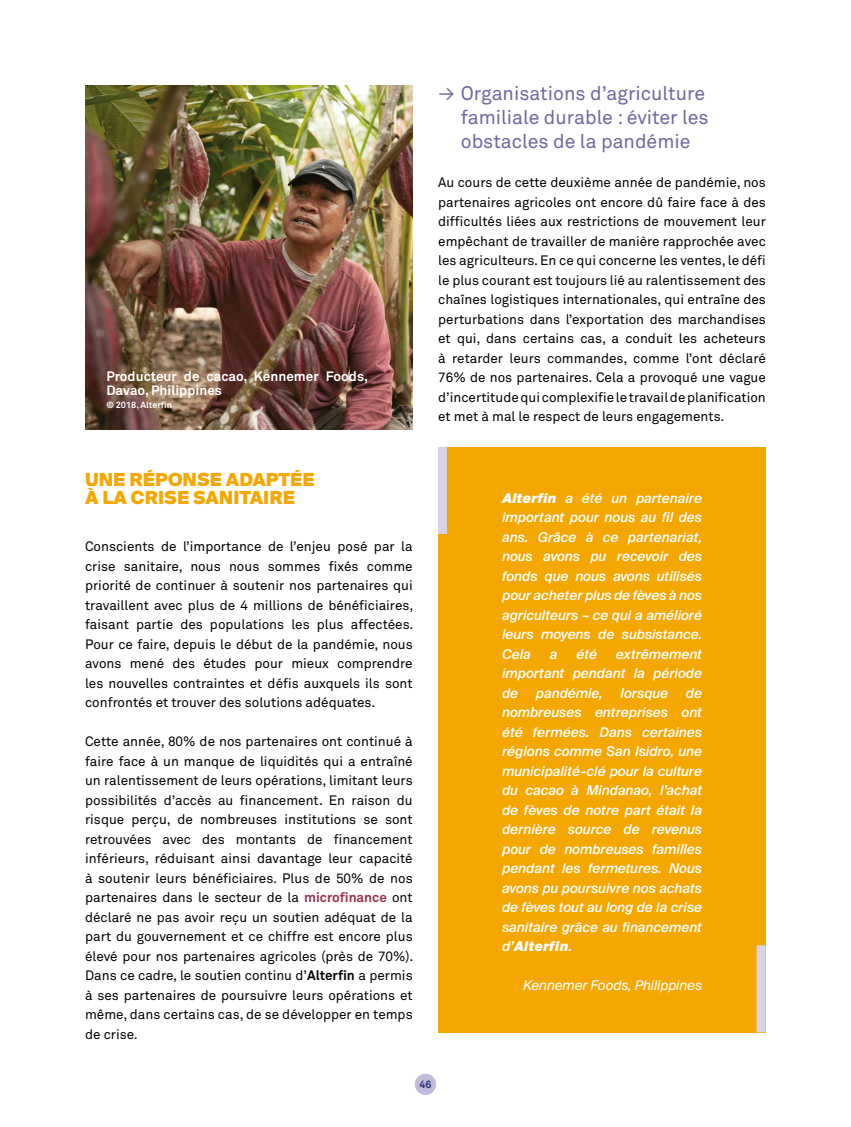
<style>
.page{position:relative;width:851px;height:1127px;background:#fff}
.page>*{position:absolute;margin:0;border:0;box-sizing:border-box;transform-origin:0 0}
.t1{font:19.5px/24px "Akkurat Pro";color:#6f67a2}
.t2{font:900 18px/18px "Suisse Intl";color:#f4a700}
.t3{font:13.5px/19.5px "Akkurat Pro";color:#000;text-align:justify}
.t4{font:italic 500 13.5px/19.5px "Suisse Intl";color:#fff;text-align:justify}
.t5{font:700 13.5px/13.5px "Akkurat Pro";color:#fff}
.t6{font:italic 13.5px "Suisse Intl";color:#fff}
.t7{font:700 10.5px "Akkurat Pro";color:#2d2d7a}
.t8{font:700 9px "Akkurat Pro";color:#fff}
.s1{font-weight:700;color:#99324c}
.s2{font-weight:700}
.s3{font-weight:900}
</style>
<div class="page">
<div style="left:415px;top:1074px;width:21px;height:21px;background:#c1bad8;border-radius:50%"></div>
<div style="left:438px;top:447px;width:327px;height:586px;background:#f4a700"></div>
<img style="left:85px;top:85px;width:327px;height:344px">
<div style="left:438px;top:447px;width:9px;height:87px;background:#d6d2e7"></div>
<div style="left:756px;top:945px;width:9px;height:87px;background:#d6d2e7"></div>
<p class="t5" style="left:106px;top:370px;width:263px">Producteur de cacao, Kennemer Foods,<br>Davao, Philippines</p>
<p class="t8" style="left:106px;top:399px;width:67px">© 2018, Alterfin</p>
<h2 class="t2" style="left:85px;top:470px;width:231px">UNE RÉPONSE ADAPTÉE<br>À LA CRISE SANITAIRE</h2>
<p class="t3" style="left:85px;top:537px;width:330px">Conscients de l’importance de l’enjeu posé par la crise sanitaire, nous nous sommes fixés comme priorité de continuer à soutenir nos partenaires qui travaillent avec plus de 4 millions de bénéficiaires, faisant partie des populations les plus affectées.<br>Pour ce faire, depuis le début de la pandémie, nous avons mené des études pour mieux comprendre les nouvelles contraintes et défis auxquels ils sont confrontés et trouver des solutions adéquates.</p>
<p class="t3" style="left:85px;top:732px;width:330px">Cette année, 80% de nos partenaires ont continué à faire face à un manque de liquidités qui a entraîné un ralentissement de leurs opérations, limitant leurs possibilités d’accès au financement. En raison du risque perçu, de nombreuses institutions se sont retrouvées avec des montants de financement inférieurs, réduisant ainsi davantage leur capacité à soutenir leurs bénéficiaires. Plus de 50% de nos partenaires dans le secteur de la <span class="s1">microfinance</span> ont déclaré ne pas avoir reçu un soutien adéquat de la part du gouvernement et ce chiffre est encore plus élevé pour nos partenaires agricoles (près de 70%).<br>Dans ce cadre, le soutien continu d’<span class="s2">Alterfin</span> a permis à ses partenaires de poursuivre leurs opérations et même, dans certains cas, de se développer en temps de crise.</p>
<h1 class="t1" style="left:460px;top:82px;width:249px;text-indent:-23px">→ Organisations d’agriculture familiale durable : éviter les obstacles de la pandémie</h1>
<p class="t3" style="left:438px;top:173px;width:329px">Au cours de cette deuxième année de pandémie, nos partenaires agricoles ont encore dû faire face à des difficultés liées aux restrictions de mouvement leur empêchant de travailler de manière rapprochée avec les agriculteurs. En ce qui concerne les ventes, le défi le plus courant est toujours lié au ralentissement des chaînes logistiques internationales, qui entraîne des perturbations dans l’exportation des marchandises et qui, dans certains cas, a conduit les acheteurs à retarder leurs commandes, comme l’ont déclaré 76% de nos partenaires. Cela a provoqué une vague d’incertitude qui complexifie le travail de planification et met à mal le respect de leurs engagements.</p>
<p class="t4" style="left:502px;top:488px;width:201px"><span class="s3">Alterfin</span> a été un partenaire important pour nous au fil des ans. Grâce à ce partenariat, nous avons pu recevoir des fonds que nous avons utilisés pour acheter plus de fèves à nos agriculteurs – ce qui a amélioré leurs moyens de subsistance.<br>Cela</p>
<p class="t4" style="left:502px;top:644px;width:201px;text-indent:114px">extrêmement important pendant la période de</p>
<p class="t4" style="left:549px;top:644px;width:9px">a</p>
<p class="t4" style="left:576px;top:644px;width:22px">été</p>
<p class="t4" style="left:502px;top:683px;width:201px;text-indent:184px">de nombreuses entreprises ont été fermées. Dans certaines régions comme San Isidro, une municipalité-clé pour la culture du cacao à Mindanao, l’achat de fèves de notre part était la dernière source de revenus pour de nombreuses familles pendant les fermetures. Nous avons pu poursuivre nos achats de fèves tout au long de la crise sanitaire grâce au financement d’<span class="s3">Alterfin</span>.</p>
<p class="t6" style="left:523px;top:977px;width:180px">Kennemer Foods, Philippines</p>
<p class="t4" style="left:536px;top:683px;width:68px">pandémie,</p>
<p class="t4" style="left:620px;top:683px;width:49px">lorsque</p>
<p class="t7" style="left:419px;top:1077px;width:13px">46</p>
</div>
